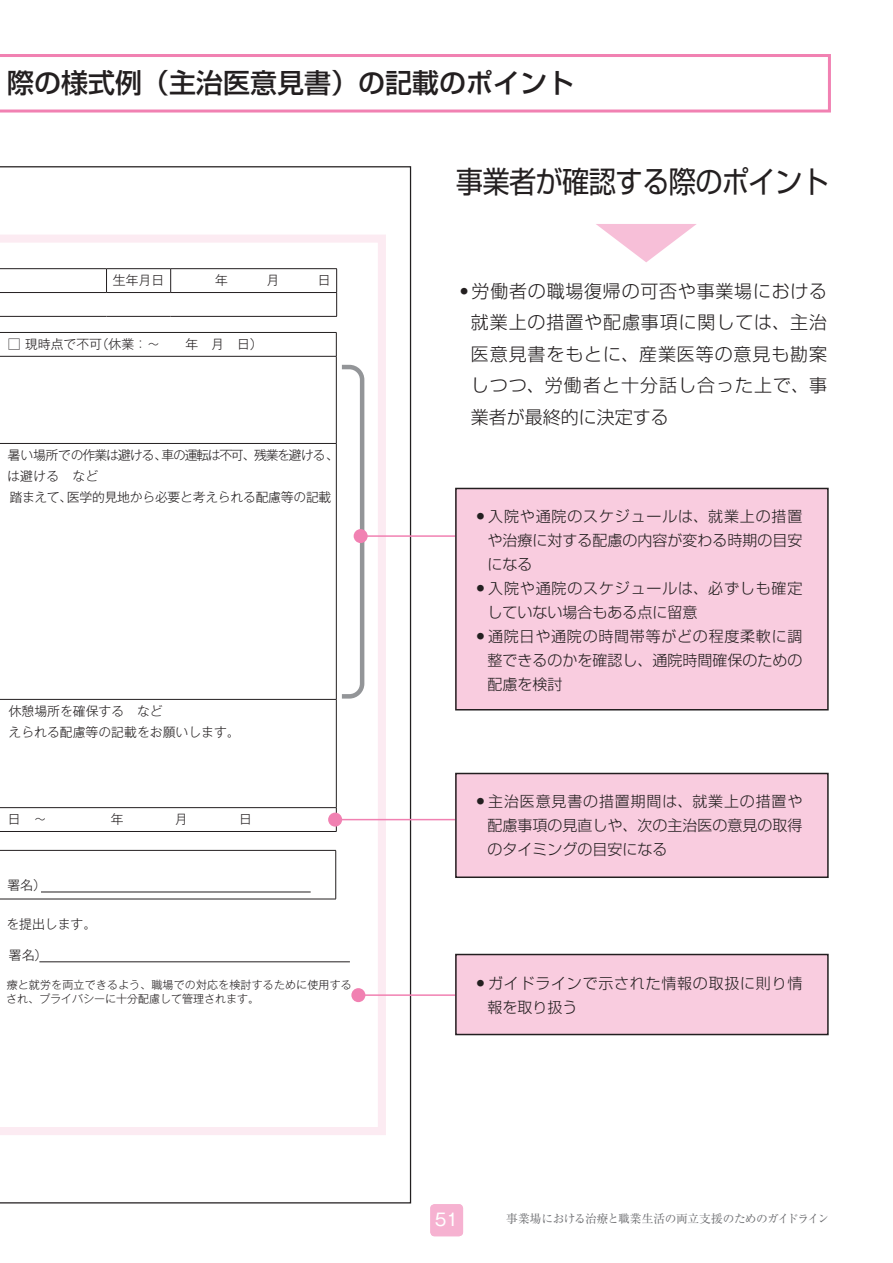
<style>
.page{position:relative;width:893px;height:1263px;background:#fff}
.page>*{position:absolute;margin:0;border:0;box-sizing:border-box;transform-origin:0 0}
.t1{font:62.55px "Shin Go Pro";color:#f7bfd8;scale:1.77 1}
.t2{font:30px "Shin Go Pro";letter-spacing:-.025em;color:#231f20;scale:.91 1}
.t3{font:500 27px "Shin Go Pro";color:#231f20}
.t4{font:300 18px/31.5px "Shin Go Pro";letter-spacing:.05em;color:#231f20;text-align:justify}
.t5{font:16.95px "Gothic MB101 Pro";color:#fff}
.t6{font:300 15px/24px "Shin Go Pro";color:#231f20;text-align:justify}
.t7{font:300 15px/24px "Shin Go Pro";letter-spacing:.055em;color:#231f20}
.t8{font:300 15px/24px "Shin Go Pro";letter-spacing:.05em;color:#231f20}
.t9{font:300 12.9px/21.1px "Gothic MB101 Pro";letter-spacing:-.02em;color:#231f20}
.t10{font:300 12.9px/21.1px "Gothic MB101 Pro";color:#231f20}
.t11{font:11.7px "Ryumin Pro";letter-spacing:-.035em;color:#6c6d70}
.t12{font:300 10.95px/14.7px "Gothic MB101 Pro";letter-spacing:.01em;color:#231f20}
</style>
<div class="page">
<div style="left:430px;top:1204px;width:33px;height:32px;background:#f6b2d1;border-radius:4px"></div>
<svg style="left:0;top:166px;width:411px;height:1037px"></svg>
<svg style="left:337px;top:363px;width:30px;height:338px"></svg>
<hr style="left:39px;top:961px;width:311px;height:1px;background:#231f20">
<hr style="left:0;top:268px;width:107px;height:1px;background:#231f20">
<hr style="left:107px;top:268px;width:64px;height:1px;background:#231f20">
<svg style="left:106px;top:269px;width:1px;height:23px"></svg>
<hr style="left:171px;top:268px;width:166px;height:1px;background:#231f20">
<svg style="left:170px;top:269px;width:1px;height:23px"></svg>
<hr style="left:0;top:292px;width:107px;height:1px;background:#231f20">
<hr style="left:107px;top:292px;width:64px;height:1px;background:#231f20">
<hr style="left:171px;top:292px;width:166px;height:1px;background:#231f20">
<svg style="left:336px;top:269px;width:1px;height:47px"></svg>
<hr style="left:0;top:316px;width:107px;height:1px;background:#231f20">
<hr style="left:107px;top:316px;width:64px;height:1px;background:#231f20">
<hr style="left:171px;top:316px;width:166px;height:1px;background:#231f20">
<hr style="left:0;top:850px;width:336px;height:1px;background:#231f20">
<hr style="left:335px;top:850px;width:1px;height:49px;background:#231f20">
<hr style="left:0;top:899px;width:336px;height:1px;background:#231f20">
<hr style="left:41px;top:892px;width:270px;height:1px;background:#231f20">
<hr style="left:0;top:332px;width:336px;height:1px;background:#231f20">
<svg style="left:336px;top:333px;width:1px;height:23px"></svg>
<hr style="left:0;top:356px;width:336px;height:1px;background:#231f20">
<hr style="left:336px;top:356px;width:1px;height:87px;background:#231f20">
<hr style="left:0;top:443px;width:336px;height:1px;background:#231f20">
<hr style="left:336px;top:444px;width:1px;height:255px;background:#231f20">
<hr style="left:0;top:699px;width:336px;height:1px;background:#231f20">
<hr style="left:336px;top:699px;width:1px;height:108px;background:#231f20">
<hr style="left:0;top:807px;width:336px;height:1px;background:#231f20">
<hr style="left:0;top:831px;width:336px;height:1px;background:#231f20">
<svg style="left:0;top:54px;width:831px;height:59px"></svg>
<div style="left:351px;top:988px;width:14px;height:14px;background:#f181b2;border-radius:50%"></div>
<hr style="left:358px;top:994px;width:98px;height:2px;background:#f181b2">
<div style="left:328px;top:813px;width:14px;height:14px;background:#f181b2;border-radius:50%"></div>
<hr style="left:335px;top:819px;width:121px;height:1px;background:#f181b2">
<div style="left:456px;top:773px;width:372px;height:104px;background:#f9ccdf"></div>
<div style="left:455px;top:773px;width:374px;height:105px;border:2px solid #231f20"></div>
<div style="left:456px;top:954px;width:372px;height:80px;background:#f9ccdf"></div>
<div style="left:455px;top:954px;width:374px;height:81px;border:2px solid #231f20"></div>
<hr style="left:361px;top:535px;width:96px;height:2px;background:#f181b2">
<div style="left:354px;top:529px;width:14px;height:14px;background:#f181b2;border-radius:50%"></div>
<div style="left:456px;top:488px;width:372px;height:222px;background:#f9ccdf"></div>
<div style="left:455px;top:488px;width:374px;height:222px;border:2px solid #231f20"></div>
<h3 class="t3" style="left:7px;top:61px;width:568px">際の様式例（主治医意見書）の記載のポイント</h3>
<h2 class="t2" style="left:456px;top:157px;width:412px">事業者が確認する際のポイント</h2>
<p class="t10" style="left:8px;top:332px;width:256px">□ 現時点で不可（休業：～　　年　月　日）</p>
<p class="t9" style="left:7px;top:443px;width:333px">暑い場所での作業は避ける、車の運転は不可、残業を避ける、は避ける　など<br>踏まえて、医学的見地から必要と考えられる配慮等の記載</p>
<p class="t10" style="left:9px;top:699px;width:233px">休憩場所を確保する　など<br>えられる配慮等の記載をお願いします。</p>
<p class="t9" style="left:7px;top:873px;width:40px">署名）</p>
<p class="t9" style="left:6px;top:911px;width:91px">を提出します。</p>
<p class="t9" style="left:9px;top:943px;width:40px">署名）</p>
<p class="t12" style="left:6px;top:975px;width:347px">療と就労を両立できるよう、職場での対応を検討するために使用するされ、プライバシーに十分配慮して管理されます。</p>
<h1 class="t1" style="left:701px;top:292px;width:64px;rotate:-180deg">▲</h1>
<p class="t4" style="left:471px;top:273px;width:358px;text-indent:-10px"><sup>●</sup> 労働者の職場復帰の可否や事業場における就業上の措置や配慮事項に関しては、主治医意見書をもとに、産業医等の意見も勘案しつつ、労働者と十分話し合った上で、事業者が最終的に決定する</p>
<p class="t6" style="left:487px;top:502px;width:317px;text-indent:-10px"><sup>●</sup> 入院や通院のスケジュールは、就業上の措置や治療に対する配慮の内容が変わる時期の目安になる</p>
<p class="t7" style="left:487px;top:574px;width:317px;text-indent:-10px"><sup>●</sup> 入院や通院のスケジュールは、必ずしも確定していない場合もある点に留意</p>
<p class="t6" style="left:487px;top:622px;width:316px;text-indent:-10px"><sup>●</sup> 通院日や通院の時間帯等がどの程度柔軟に調整できるのかを確認し、通院時間確保のための配慮を検討</p>
<p class="t6" style="left:487px;top:788px;width:317px;text-indent:-10px"><sup>●</sup> 主治医意見書の措置期間は、就業上の措置や配慮事項の見直しや、次の主治医の意見の取得のタイミングの目安になる</p>
<p class="t8" style="left:487px;top:969px;width:316px;text-indent:-10px"><sup>●</sup> ガイドラインで示された情報の取扱に則り情報を取り扱う</p>
<p class="t5" style="left:435px;top:1205px;width:25px">51</p>
<p class="t11" style="left:506px;top:1209px;width:325px">事業場における治療と職業生活の両立支援のためのガイドライン</p>
</div>
